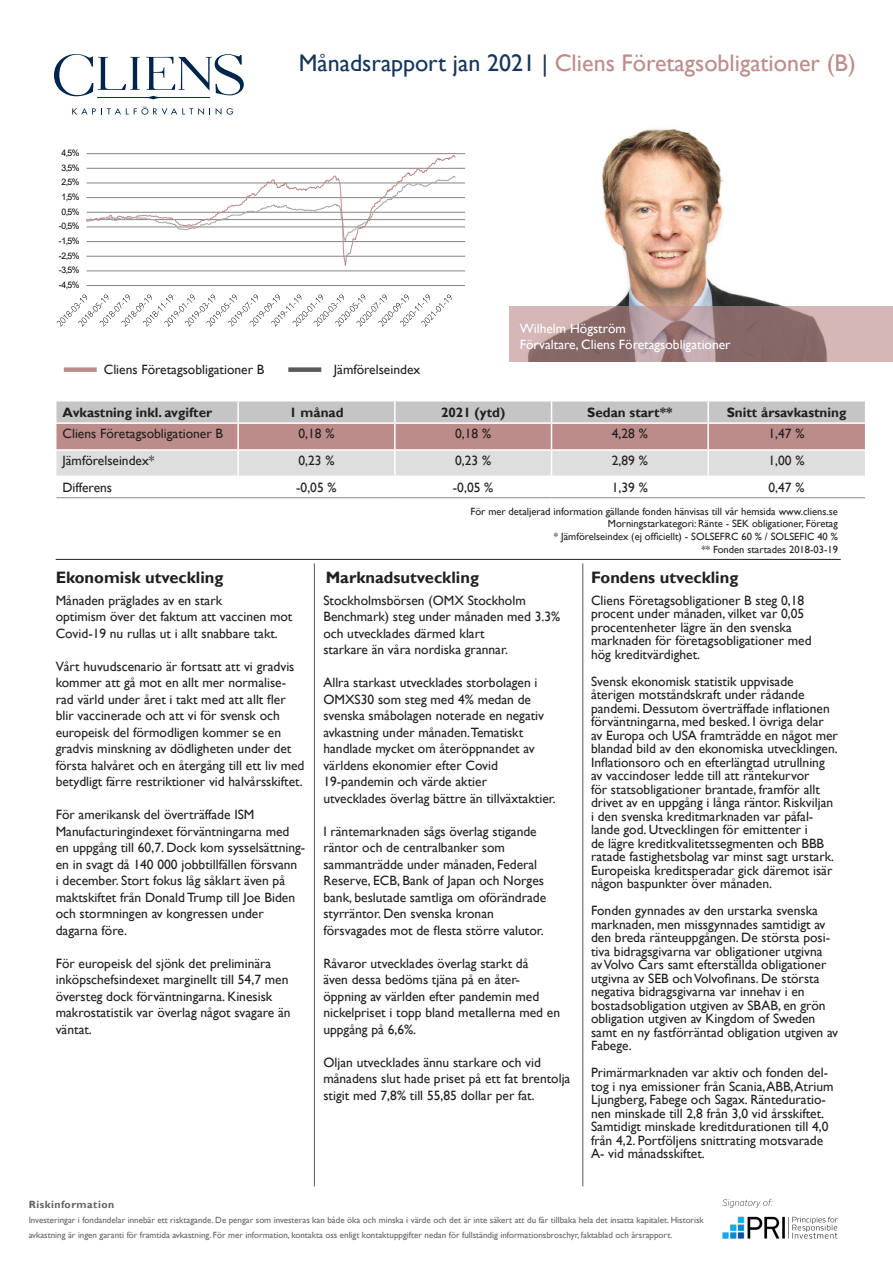
<style>
.page{position:relative;width:893px;height:1263px;background:#fff}
.page>*{position:absolute;margin:0;border:0;box-sizing:border-box;transform-origin:0 0}
.t1{font:24px "Gill Sans";color:#bc8c8b}
.t2{font:700 16.5px "Gill Sans";color:#231f20}
.t3{font:13.5px/16.5px "Gill Sans";color:#231f20}
.t4{font:700 13.5px "Gill Sans";color:#231f20}
.t5{font:13.5px "Gill Sans";color:#fff}
.t6{font:10.5px/12.6px "Gill Sans";color:#231f20;text-align:right}
.t7{font:700 10.5px "Gill Sans";letter-spacing:.05em;color:#636366}
.t8{font:9px/15px "Gill Sans";color:#636366}
.t9{font:9px "Arial";color:#000}
.s1{color:#17365d}
</style>
<div class="page">
<img style="left:602px;top:128px;width:181px;height:178px">
<svg style="left:509px;top:306px;width:384px;height:55px;background:#aa8d8d"></svg>
<hr style="left:56px;top:497px;width:182px;height:1px;background:#8b8b8b">
<hr style="left:238px;top:497px;width:157px;height:1px;background:#8b8b8b">
<hr style="left:395px;top:497px;width:156px;height:1px;background:#8b8b8b">
<hr style="left:551px;top:497px;width:157px;height:1px;background:#8b8b8b">
<hr style="left:708px;top:497px;width:157px;height:1px;background:#8b8b8b">
<svg style="left:56px;top:401px;width:809px;height:75px;background:#cbb"></svg>
<hr style="left:708px;top:422px;width:158px;height:2px;background:#fff">
<hr style="left:707px;top:424px;width:2px;height:25px;background:#fff">
<hr style="left:56px;top:449px;width:182px;height:2px;background:#fff">
<hr style="left:238px;top:449px;width:157px;height:2px;background:#fff">
<hr style="left:395px;top:449px;width:156px;height:2px;background:#fff">
<hr style="left:551px;top:449px;width:157px;height:2px;background:#fff">
<hr style="left:708px;top:449px;width:158px;height:2px;background:#fff">
<svg style="left:54px;top:54px;width:190px;height:45px"></svg>
<svg style="left:72px;top:107px;width:138px;height:8px"></svg>
<svg style="left:216px;top:108px;width:5px;height:7px"></svg>
<svg style="left:227px;top:108px;width:6px;height:7px"></svg>
<hr style="left:97px;top:97px;width:113px;height:1px;background:#00254c">
<div style="left:64px;top:367px;width:33px;height:5px;background:#bc8c8b"></div>
<div style="left:288px;top:367px;width:33px;height:5px;background:#595959"></div>
<hr style="left:87px;top:285px;width:378px;height:1px;background:#868686">
<hr style="left:87px;top:271px;width:378px;height:1px;background:#868686">
<hr style="left:87px;top:256px;width:378px;height:1px;background:#868686">
<hr style="left:87px;top:241px;width:378px;height:1px;background:#868686">
<hr style="left:87px;top:227px;width:378px;height:1px;background:#868686">
<hr style="left:87px;top:212px;width:378px;height:1px;background:#868686">
<hr style="left:87px;top:197px;width:378px;height:1px;background:#868686">
<hr style="left:87px;top:183px;width:378px;height:1px;background:#868686">
<hr style="left:87px;top:168px;width:378px;height:1px;background:#868686">
<hr style="left:87px;top:153px;width:378px;height:1px;background:#868686">
<hr style="left:87px;top:219px;width:378px;height:1px;background:#868686">
<svg style="left:87px;top:154px;width:369px;height:112px"></svg>
<svg style="left:57px;top:294px;width:394px;height:33px"></svg>
<hr style="left:314px;top:563px;width:1px;height:623px;background:#595959">
<hr style="left:582px;top:563px;width:1px;height:623px;background:#595959">
<hr style="left:56px;top:559px;width:785px;height:1px;background:#231f20">
<img style="left:722px;top:1198px;width:116px;height:40px">
<p class="t1" style="left:299px;top:49px;width:558px"><span class="s1">Månadsrapport jan 2021 |</span> Cliens Företagsobligationer (B)</p>
<p class="t9" style="left:62px;top:147px;width:19px">4,5%</p>
<p class="t9" style="left:62px;top:161px;width:19px">3,5%</p>
<p class="t9" style="left:62px;top:176px;width:19px">2,5%</p>
<p class="t9" style="left:62px;top:191px;width:19px">1,5%</p>
<p class="t9" style="left:62px;top:205px;width:19px">0,5%</p>
<p class="t9" style="left:59px;top:220px;width:22px">-0,5%</p>
<p class="t9" style="left:59px;top:235px;width:22px">-1,5%</p>
<p class="t9" style="left:59px;top:249px;width:22px">-2,5%</p>
<p class="t9" style="left:59px;top:264px;width:22px">-3,5%</p>
<p class="t9" style="left:59px;top:279px;width:22px">-4,5%</p>
<p class="t3" style="left:104px;top:361px;width:162px">Cliens Företagsobligationer B</p>
<p class="t3" style="left:334px;top:361px;width:88px">Jämförelseindex</p>
<p class="t5" style="left:520px;top:320px;width:108px">Wilhelm Högström</p>
<p class="t5" style="left:520px;top:337px;width:212px">Förvaltare, Cliens Företagsobligationer</p>
<p class="t4" style="left:62px;top:404px;width:151px">Avkastning inkl. avgifter</p>
<p class="t4" style="left:289px;top:404px;width:56px">1 månad</p>
<p class="t4" style="left:441px;top:404px;width:66px">2021 (ytd)</p>
<p class="t4" style="left:587px;top:404px;width:87px">Sedan start**</p>
<p class="t4" style="left:727px;top:404px;width:121px">Snitt årsavkastning</p>
<p class="t3" style="left:62px;top:426px;width:162px">Cliens Företagsobligationer B</p>
<p class="t3" style="left:298px;top:426px;width:38px">0,18 %</p>
<p class="t3" style="left:455px;top:426px;width:38px">0,18 %</p>
<p class="t3" style="left:612px;top:426px;width:38px">4,28 %</p>
<p class="t3" style="left:768px;top:426px;width:38px">1,47 %</p>
<p class="t3" style="left:62px;top:453px;width:93px">Jämförelseindex*</p>
<p class="t3" style="left:298px;top:453px;width:38px">0,23 %</p>
<p class="t3" style="left:455px;top:453px;width:38px">0,23 %</p>
<p class="t3" style="left:612px;top:453px;width:38px">2,89 %</p>
<p class="t3" style="left:768px;top:453px;width:38px">1,00 %</p>
<p class="t3" style="left:62px;top:479px;width:51px">Differens</p>
<p class="t3" style="left:296px;top:479px;width:42px">-0,05 %</p>
<p class="t3" style="left:453px;top:479px;width:42px">-0,05 %</p>
<p class="t3" style="left:612px;top:479px;width:38px">1,39 %</p>
<p class="t3" style="left:768px;top:479px;width:38px">0,47 %</p>
<p class="t6" style="left:471px;top:505px;width:369px">För mer detaljerad information gällande fonden hänvisas till vår hemsida www.cliens.se</p>
<p class="t6" style="left:554px;top:518px;width:285px">Morningstarkategori: Ränte - SEK obligationer, Företag<br>* Jämförelseindex (ej officiellt) - SOLSEFRC 60 % / SOLSEFIC 40 %</p>
<p class="t6" style="left:701px;top:543px;width:138px">** Fonden startades 2018-03-19</p>
<p class="t2" style="left:56px;top:568px;width:169px">Ekonomisk utveckling</p>
<p class="t2" style="left:326px;top:568px;width:155px">Marknadsutveckling</p>
<p class="t2" style="left:591px;top:568px;width:149px">Fondens utveckling</p>
<p class="t3" style="left:56px;top:592px;width:238px">Månaden präglades av en stark<br>optimism över det faktum att vaccinen mot<br>Covid-19 nu rullas ut i allt snabbare takt.</p>
<p class="t3" style="left:56px;top:658px;width:250px">Vårt huvudscenario är fortsatt att vi gradvis kommer att gå mot en allt mer normalise&shy;rad värld under året i takt med att allt fler blir vaccinerade och att vi för svensk och europeisk del förmodligen kommer se en gradvis minskning av dödligheten under det första halvåret och en återgång till ett liv med betydligt färre restriktioner vid halvårsskiftet.</p>
<p class="t3" style="left:56px;top:807px;width:251px">För amerikansk del överträffade ISM Manufacturingindexet förväntningarna med en uppgång till 60,7. Dock kom sysselsättning&shy;en in svagt då 140 000 jobbtillfällen försvann<br>i december. Stort fokus låg såklart även på maktskiftet från Donald Trump till Joe Biden och stormningen av kongressen under dagarna före.</p>
<p class="t3" style="left:56px;top:955px;width:236px">För europeisk del sjönk det preliminära inköpschefsindexet marginellt till 54,7 men översteg dock förväntningarna. Kinesisk makrostatistik var överlag något svagare än väntat.</p>
<p class="t3" style="left:323px;top:592px;width:238px">Stockholmsbörsen (OMX Stockholm Benchmark) steg under månaden med 3.3% och utvecklades därmed klart<br>starkare än våra nordiska grannar.</p>
<p class="t3" style="left:323px;top:675px;width:234px">Allra starkast utvecklades storbolagen i OMXS30 som steg med 4% medan de svenska småbolagen noterade en negativ avkastning under månaden.Tematiskt handlade mycket om återöppnandet av världens ekonomier efter Covid 19-pandemin och värde aktier<br>utvecklades överlag bättre än tillväxtaktier.</p>
<p class="t3" style="left:323px;top:823px;width:224px">I räntemarknaden sågs överlag stigande räntor och de centralbanker som sammanträdde under månaden, Federal Reserve, ECB, Bank of Japan och Norges bank, beslutade samtliga om oförändrade styrräntor. Den svenska kronan försvagades mot de flesta större valutor.</p>
<p class="t3" style="left:323px;top:955px;width:238px">Råvaror utvecklades överlag starkt då<br>även dessa bedöms tjäna på en åter&shy;öppning av världen efter pandemin med nickelpriset i topp bland metallerna med en uppgång på 6,6%.</p>
<p class="t3" style="left:323px;top:1054px;width:248px">Oljan utvecklades ännu starkare och vid månadens slut hade priset på ett fat brentolja stigit med 7,8% till 55,85 dollar per fat.</p>
<p class="t3" style="left:591px;top:594px;width:222px;line-height:13.5px">Cliens Företagsobligationer B steg 0,18 procent under månaden, vilket var 0,05 procentenheter lägre än den svenska marknaden för företagsobligationer med hög kreditvärdighet.</p>
<p class="t3" style="left:591px;top:675px;width:248px;line-height:13.5px">Svensk ekonomisk statistik uppvisade återigen motståndskraft under rådande pandemi. Dessutom överträffade inflationen förväntningarna, med besked. I övriga delar av Europa och USA framträdde en något mer blandad bild av den ekonomiska utvecklingen.<br>Inflationsoro och en efterlängtad utrullning av vaccindoser ledde till att räntekurvor<br>för statsobligationer brantade, framför allt drivet av en uppgång i långa räntor. Riskviljan i den svenska kreditmarknaden var påfal&shy;lande god. Utvecklingen för emittenter i<br>de lägre kreditkvalitetssegmenten och BBB ratade fastighetsbolag var minst sagt urstark.<br>Europeiska kreditsperadar gick däremot isär någon baspunkter över månaden.</p>
<p class="t3" style="left:591px;top:904px;width:249px;line-height:13.5px">Fonden gynnades av den urstarka svenska marknaden, men missgynnades samtidigt av den breda ränteuppgången. De största posi&shy;tiva bidragsgivarna var obligationer utgivna<br>av Volvo Cars samt efterställda obligationer utgivna av SEB och Volvofinans. De största negativa bidragsgivarna var innehav i en bostadsobligation utgiven av SBAB, en grön obligation utgiven av Kingdom of Sweden samt en ny fastförräntad obligation utgiven av Fabege.</p>
<p class="t3" style="left:591px;top:1066px;width:244px;line-height:13.5px">Primärmarknaden var aktiv och fonden del&shy;tog i nya emissioner från Scania, ABB, Atrium Ljungberg, Fabege och Sagax. Ränteduratio&shy;nen minskade till 2,8 från 3,0 vid årsskiftet.<br>Samtidigt minskade kreditdurationen till 4,0 från 4,2. Portföljens snittrating motsvarade A- vid månadsskiftet.</p>
<p class="t7" style="left:29px;top:1198px;width:87px">Riskinformation</p>
<p class="t8" style="left:29px;top:1212px;width:677px">Investeringar i fondandelar innebär ett risktagande. De pengar som investeras kan både öka och minska i värde och det är inte säkert att du får tillbaka hela det insatta kapitalet. Historisk avkastning är ingen garanti för framtida avkastning. För mer information, kontakta oss enligt kontaktuppgifter nedan för fullständig informationsbroschyr, faktablad och årsrapport.</p>
</div>
